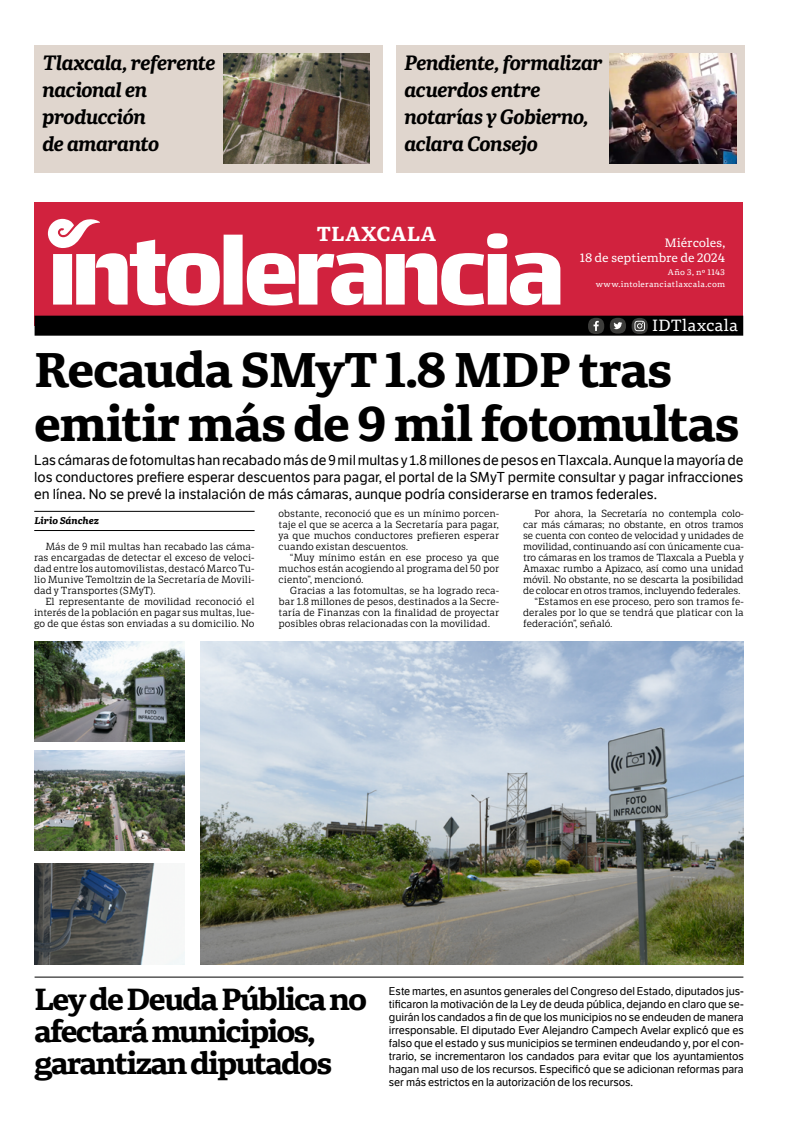
<style>
.page{position:relative;width:792px;height:1134px;background:#fff}
.page>*{position:absolute;margin:0;border:0;box-sizing:border-box;transform-origin:0 0}
.t1{font:700 48px/54px "Portada Text";letter-spacing:-.03em;color:#000}
.t2{font:700 30.1px/32.5px "Portada Text";letter-spacing:-.06em;color:#000}
.t3{font:italic 700 20px/27px "Portada";letter-spacing:-.03em;color:#000}
.t4{font:700 20px "Portada Text";letter-spacing:.025em;color:#fff}
.t5{font:16px "Portada Text";letter-spacing:-.01em;color:#fff}
.t6{font:14px/17px "LFT Etica";color:#000;text-align:justify}
.t7{font:12px/15px "Portada Text";letter-spacing:-.015em;color:#fff;text-align:right}
.t8{font:11px/13px "LFT Etica";letter-spacing:-.01em;color:#000;text-align:justify}
.t9{font:10px/11px "LFT Etica Sheriff";letter-spacing:-.015em;color:#000;text-align:justify}
.t10{font:italic 700 9.5px "Portada Text";letter-spacing:-.01em;color:#000}
.t11{font:8px/12px "Portada Text";letter-spacing:.025em;color:#fff;text-align:right}
</style>
<div class="page">
<div style="left:35px;top:202px;width:708px;height:124px;background:#d1223e"></div>
<div style="left:35px;top:316px;width:708px;height:20px;background:#000"></div>
<div style="left:224px;top:235px;width:19px;height:70px;background:#fff"></div>
<svg style="left:247px;top:233px;width:313px;height:72px"></svg>
<svg style="left:48px;top:218px;width:172px;height:87px"></svg>
<div style="left:588px;top:318px;width:16px;height:16px;background:#3d3d3b;border-radius:50%"></div>
<svg style="left:594px;top:321px;width:5px;height:10px"></svg>
<div style="left:610px;top:318px;width:16px;height:16px;background:#3d3d3b;border-radius:50%"></div>
<svg style="left:614px;top:322px;width:8px;height:7px"></svg>
<svg style="left:632px;top:318px;width:16px;height:16px"></svg>
<svg style="left:634px;top:321px;width:11px;height:10px"></svg>
<hr style="left:34px;top:511px;width:221px;height:1px;background:#000">
<hr style="left:34px;top:530px;width:221px;height:1px;background:#000">
<hr style="left:35px;top:976px;width:708px;height:1px;background:#000">
<div style="left:34px;top:45px;width:349px;height:128px;background:#e0d6ce"></div>
<div style="left:396px;top:45px;width:349px;height:128px;background:#e0d6ce"></div>
<img style="left:224px;top:54px;width:145px;height:109px">
<img style="left:610px;top:54px;width:126px;height:109px">
<img style="left:201px;top:641px;width:543px;height:323px">
<img style="left:35px;top:641px;width:150px;height:100px">
<img style="left:35px;top:750px;width:150px;height:100px">
<img style="left:35px;top:864px;width:150px;height:100px">
<h3 class="t3" style="left:43px;top:48px;width:175px">Tlaxcala, referente nacional en producción<br>de amaranto</h3>
<h3 class="t3" style="left:404px;top:48px;width:200px">Pendiente, formalizar acuerdos entre notarías y Gobierno, aclara Consejo</h3>
<h3 class="t4" style="left:317px;top:219px;width:121px">TLAXCALA</h3>
<p class="t7" style="left:580px;top:235px;width:147px">Miércoles,<br>18 de septiembre de 2024</p>
<p class="t11" style="left:596px;top:266px;width:131px">Año 3, nº 1143 www.intoleranciatlaxcala.com</p>
<h3 class="t5" style="left:652px;top:315px;width:88px">IDTlaxcala</h3>
<h1 class="t1" style="left:34px;top:341px;width:707px">Recauda SMyT 1.8 MDP tras emitir más de 9 mil fotomultas</h1>
<p class="t6" style="left:34px;top:452px;width:711px">Las cámaras de fotomultas han recabado más de 9 mil multas y 1.8 millones de pesos en Tlaxcala. Aunque la mayoría de los conductores prefiere esperar descuentos para pagar, el portal de la SMyT permite consultar y pagar infracciones en línea. No se prevé la instalación de más cámaras, aunque podría considerarse en tramos federales.</p>
<p class="t10" style="left:34px;top:514px;width:66px">Lirio Sánchez</p>
<p class="t9" style="left:34px;top:541px;width:222px;text-indent:11px">Más de 9 mil multas han recabado las cáma&shy;ras encargadas de detectar el exceso de veloci&shy;dad entre los automovilistas, destacó Marco Tu&shy;lio Munive Temoltzin de la Secretaría de Movili&shy;dad y Transportes (SMyT).</p>
<p class="t9" style="left:34px;top:596px;width:222px;text-indent:11px">El representante de movilidad reconoció el interés de la población en pagar sus multas, lue&shy;go de que éstas son enviadas a su domicilio. No</p>
<p class="t9" style="left:279px;top:508px;width:222px">obstante, reconoció que es un mínimo porcen&shy;taje el que se acerca a la Secretaría para pagar, ya que muchos conductores prefieren esperar cuando existan descuentos.</p>
<p class="t9" style="left:279px;top:552px;width:222px;text-indent:11px">“Muy mínimo están en ese proceso ya que muchos están acogiendo al programa del 50 por ciento”, mencionó.</p>
<p class="t9" style="left:279px;top:585px;width:222px;text-indent:11px">Gracias a las fotomultas, se ha logrado reca&shy;bar 1.8 millones de pesos, destinados a la Secre&shy;taría de Finanzas con la finalidad de proyectar posibles obras relacionadas con la movilidad.</p>
<p class="t9" style="left:535px;top:508px;width:211px">Por ahora, la Secretaría no contempla colo-</p>
<p class="t9" style="left:523px;top:519px;width:222px">car más cámaras; no obstante, en otros tramos</p>
<p class="t9" style="left:523px;top:530px;width:222px">se cuenta con conteo de velocidad y unidades de</p>
<p class="t9" style="left:523px;top:541px;width:222px">movilidad, continuando así con únicamente cua-</p>
<p class="t9" style="left:523px;top:552px;width:222px">tro cámaras en los tramos de Tlaxcala a Puebla y</p>
<p class="t9" style="left:523px;top:563px;width:222px">Amaxac rumbo a Apizaco, así como una unidad</p>
<p class="t9" style="left:523px;top:574px;width:222px">móvil. No obstante, no se descarta la posibilidad</p>
<p class="t9" style="left:523px;top:585px;width:219px">de colocar en otros tramos, incluyendo federales.</p>
<p class="t9" style="left:535px;top:596px;width:211px">“Estamos en ese proceso, pero son tramos fe-</p>
<p class="t9" style="left:523px;top:607px;width:222px">derales por lo que se tendrá que platicar con la</p>
<p class="t9" style="left:523px;top:618px;width:91px">federación”, señaló.</p>
<h2 class="t2" style="left:34px;top:982px;width:335px">Ley de Deuda Pública no afectará municipios, garantizan diputados</h2>
<p class="t8" style="left:389px;top:984px;width:356px">Este martes, en asuntos generales del Congreso del Estado, diputados jus&shy;tificaron la motivación de la Ley de deuda pública, dejando en claro que se&shy;guirán los candados a fin de que los municipios no se endeuden de manera irresponsable. El diputado Ever Alejandro Campech Avelar explicó que es falso que el estado y sus municipios se terminen endeudando y, por el con&shy;trario, se incrementaron los candados para evitar que los ayuntamientos hagan mal uso de los recursos. Especificó que se adicionan reformas para ser más estrictos en la autorización de los recursos.</p>
</div>
